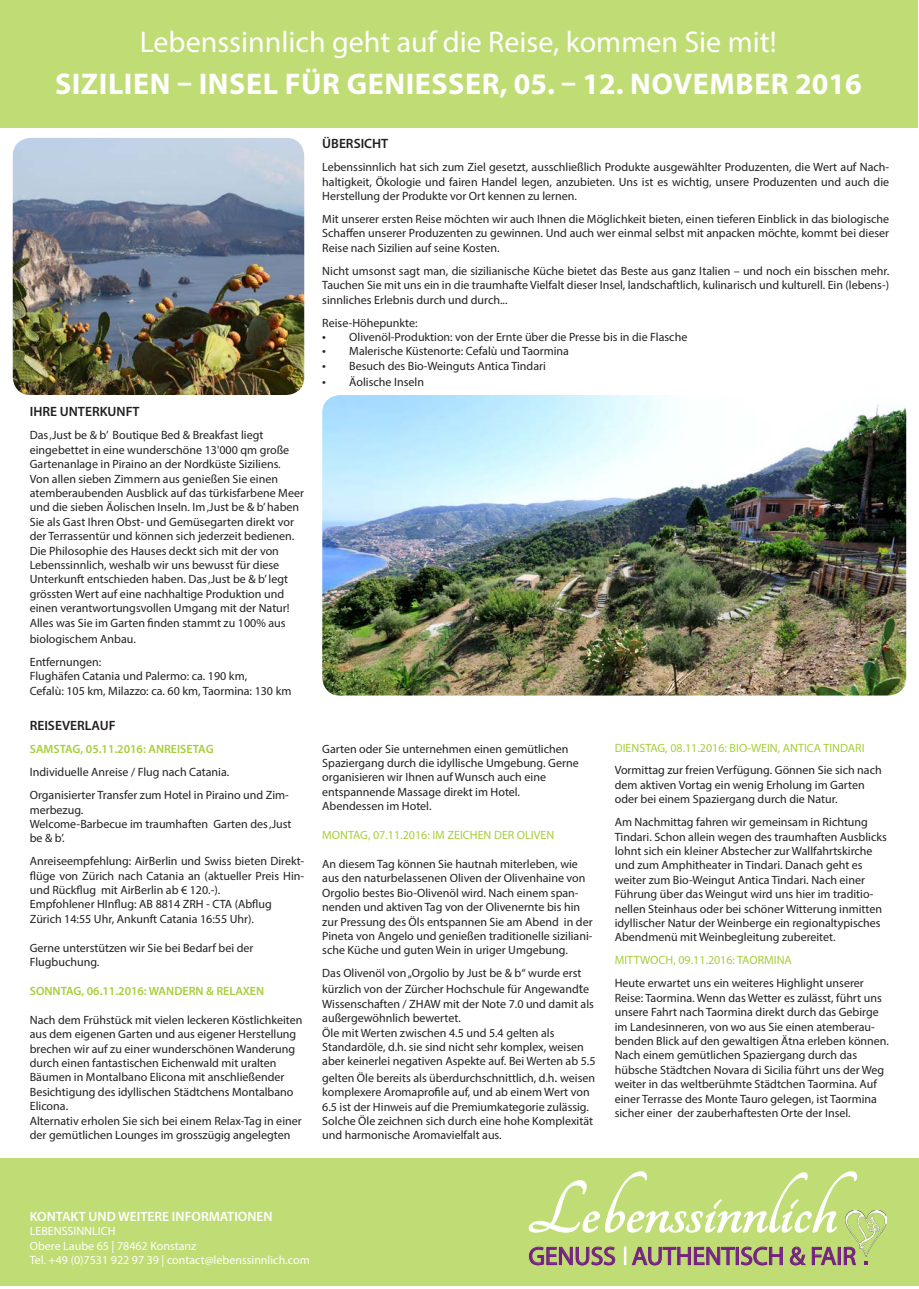
<style>
.page{position:relative;width:919px;height:1289px;background:#fff}
.page>*{position:absolute;margin:0;border:0;box-sizing:border-box;transform-origin:0 0}
.t1{font:700 79.95px "Tangerine";color:#fff}
.t2{font:700 30px "Myriad Pro";letter-spacing:.02em;color:#fff}
.t3{font:30px "Myriad Pro";color:#fff}
.t4{font:25.5px "Myriad Pro";letter-spacing:-.005em;color:#752183}
.Absatzformat_1{font:600 13.5px "Myriad Pro";color:#231f20}
.t5{font:600 13.5px "Myriad Pro";color:#fff}
.Absatzformat_2{font:12px/14.4px "Myriad Pro";color:#231f20}
.Absatzformat_2-2{font:12px "Myriad Pro";color:#a6ce39}
.t6{font:12px "Myriad Pro";color:#fff}
.Absatzformat_2-3{font:600 12px "Myriad Pro";color:#a6ce39}
.s1{font-size:13.5px}
</style>
<div class="page">
<img style="left:13px;top:138px;width:291px;height:257px">
<div style="left:0;top:0;width:917px;height:128px;background:#c0dc74"></div>
<div style="left:0;top:1158px;width:918px;height:127px;background:#c0dc74"></div>
<svg style="left:529px;top:1246px;width:86px;height:19px"></svg>
<svg style="left:632px;top:1246px;width:150px;height:19px"></svg>
<svg style="left:790px;top:1246px;width:15px;height:19px"></svg>
<svg style="left:811px;top:1246px;width:45px;height:18px"></svg>
<hr style="left:623px;top:1246px;width:3px;height:18px;background:#fff">
<svg style="left:528px;top:1171px;width:329px;height:62px"></svg>
<img style="left:845px;top:1210px;width:41px;height:46px">
<img style="left:322px;top:395px;width:584px;height:300px">
<p class="t3" style="left:140px;top:24px;width:638px">Lebenssinnlich geht auf die Reise, kommen Sie mit!</p>
<p class="t2" style="left:55px;top:65px;width:808px">SIZILIEN – INSEL FÜR GENIESSER, 05. – 12. NOVEMBER 2016</p>
<p class="Absatzformat_1" style="left:322px;top:135px;width:68px">ÜBERSICHT</p>
<p class="Absatzformat_2" style="left:322px;top:160px;width:568px;text-align:justify">Lebenssinnlich hat sich zum Ziel gesetzt, ausschließlich Produkte ausgewählter Produzenten, die Wert auf Nach&shy;haltigkeit, Ökologie und fairen Handel legen, anzubieten. Uns ist es wichtig, unsere Produzenten und auch die Herstellung der Produkte vor Ort kennen zu lernen.</p>
<p class="Absatzformat_2" style="left:322px;top:212px;width:568px;text-align:justify">Mit unserer ersten Reise möchten wir auch Ihnen die Möglichkeit bieten, einen tieferen Einblick in das biologische Schaffen unserer Produzenten zu gewinnen. Und auch wer einmal selbst mit anpacken möchte, kommt bei dieser Reise nach Sizilien auf seine Kosten.</p>
<p class="Absatzformat_2" style="left:322px;top:263px;width:568px;text-align:justify">Nicht umsonst sagt man, die sizilianische Küche bietet das Beste aus ganz Italien – und noch ein bisschen mehr.<br>Tauchen Sie mit uns ein in die traumhafte Vielfalt dieser Insel, landschaftlich, kulinarisch und kulturell. Ein (lebens-) sinnliches Erlebnis durch und durch...</p>
<p class="Absatzformat_2" style="left:322px;top:315px;width:97px">Reise-Höhepunkte:</p>
<p class="Absatzformat_2" style="left:322px;top:329px;width:366px"><span class="s1">•</span> Olivenöl-Produktion: von der Ernte über die Presse bis in die Flasche</p>
<p class="Absatzformat_2" style="left:322px;top:344px;width:248px"><span class="s1">•</span> Malerische Küstenorte: Cefalù und Taormina</p>
<p class="Absatzformat_2" style="left:322px;top:358px;width:225px"><span class="s1">•</span> Besuch des Bio-Weinguts Antica Tindari</p>
<p class="Absatzformat_2" style="left:322px;top:374px;width:103px"><span class="s1">•</span> Äolische Inseln</p>
<p class="Absatzformat_1" style="left:30px;top:403px;width:111px">IHRE UNTERKUNFT</p>
<p class="Absatzformat_2" style="left:30px;top:428px;width:276px">Das ‚Just be &amp; b’ Boutique Bed &amp; Breakfast liegt eingebettet in eine wunderschöne 13'000 qm große Gartenanlage in Piraino an der Nordküste Siziliens.<br>Von allen sieben Zimmern aus genießen Sie einen atemberaubenden Ausblick auf das türkisfarbene Meer und die sieben Äolischen Inseln. Im ‚Just be &amp; b’ haben Sie als Gast Ihren Obst- und Gemüsegarten direkt vor der Terrassentür und können sich jederzeit bedienen.<br>Die Philosophie des Hauses deckt sich mit der von Lebenssinnlich, weshalb wir uns bewusst für diese Unterkunft entschieden haben. Das ‚Just be &amp; b’ legt grössten Wert auf eine nachhaltige Produktion und einen verantwortungsvollen Umgang mit der Natur!<br>Alles was Sie im Garten finden stammt zu 100% aus</p>
<p class="Absatzformat_2" style="left:30px;top:631px;width:108px">biologischem Anbau.</p>
<p class="Absatzformat_2" style="left:30px;top:654px;width:73px">Entfernungen:</p>
<p class="Absatzformat_2" style="left:30px;top:668px;width:263px">Flughäfen Catania und Palermo: ca. 190 km,<br>Cefalù: 105 km, Milazzo: ca. 60 km, Taormina: 130 km</p>
<p class="Absatzformat_1" style="left:30px;top:717px;width:87px">REISEVERLAUF</p>
<p class="Absatzformat_2-3" style="left:30px;top:741px;width:185px">SAMSTAG, 05.11.2016: ANREISETAG</p>
<p class="Absatzformat_2" style="left:30px;top:764px;width:201px">Individuelle Anreise / Flug nach Catania.</p>
<p class="Absatzformat_2" style="left:30px;top:787px;width:261px">Organisierter Transfer zum Hotel in Piraino und Zim&shy;merbezug.</p>
<p class="Absatzformat_2" style="left:30px;top:816px;width:263px">Welcome-Barbecue im traumhaften Garten des ‚Just be &amp; b’.</p>
<p class="Absatzformat_2" style="left:30px;top:853px;width:276px;text-align:justify">Anreiseempfehlung: AirBerlin und Swiss bieten Direkt&shy;flüge von Zürich nach Catania an (aktueller Preis Hin&shy;und Rückflug mit AirBerlin ab € 120.-).</p>
<p class="Absatzformat_2" style="left:30px;top:897px;width:243px">Empfohlener HInflug: AB 8814 ZRH - CTA (Abflug<br>Zürich 14:55 Uhr, Ankunft Catania 16:55 Uhr).</p>
<p class="Absatzformat_2" style="left:30px;top:940px;width:225px">Gerne unterstützen wir Sie bei Bedarf bei der</p>
<p class="Absatzformat_2" style="left:30px;top:954px;width:71px">Flugbuchung.</p>
<p class="Absatzformat_2-3" style="left:30px;top:983px;width:236px">SONNTAG, 06.11.2016: WANDERN &amp; RELAXEN</p>
<p class="Absatzformat_2" style="left:30px;top:1012px;width:274px">Nach dem Frühstück mit vielen leckeren Köstlichkeiten aus dem eigenen Garten und aus eigener Herstellung brechen wir auf zu einer wunderschönen Wanderung durch einen fantastischen Eichenwald mit uralten Bäumen in Montalbano Elicona mit anschließender Besichtigung des idyllischen Städtchens Montalbano Elicona.</p>
<p class="Absatzformat_2" style="left:30px;top:1113px;width:273px">Alternativ erholen Sie sich bei einem Relax-Tag in einer der gemütlichen Lounges im grosszügig angelegten</p>
<p class="Absatzformat_2-2" style="left:614px;top:740px;width:251px">DIENSTAG, 08.11.2016: BIO-WEIN, ANTICA TINDARI</p>
<p class="Absatzformat_2" style="left:614px;top:763px;width:268px">Vormittag zur freien Verfügung. Gönnen Sie sich nach dem aktiven Vortag ein wenig Erholung im Garten oder bei einem Spaziergang durch die Natur.</p>
<p class="Absatzformat_2" style="left:614px;top:814px;width:273px">Am Nachmittag fahren wir gemeinsam in Richtung Tindari. Schon allein wegen des traumhaften Ausblicks lohnt sich ein kleiner Abstecher zur Wallfahrtskirche und zum Amphitheater in Tindari. Danach geht es weiter zum Bio-Weingut Antica Tindari. Nach einer Führung über das Weingut wird uns hier im traditio&shy;nellen Steinhaus oder bei schöner Witterung inmitten idyllischer Natur der Weinberge ein regionaltypisches Abendmenü mit Weinbegleitung zubereitet.</p>
<p class="Absatzformat_2-2" style="left:614px;top:952px;width:179px">MITTWOCH, 09.11.2016: TAORMINA</p>
<p class="Absatzformat_2" style="left:614px;top:975px;width:276px">Heute erwartet uns ein weiteres Highlight unserer Reise: Taormina. Wenn das Wetter es zulässt, führt uns unsere Fahrt nach Taormina direkt durch das Gebirge im Landesinneren, von wo aus Sie einen atemberau&shy;benden Blick auf den gewaltigen Ätna erleben können.<br>Nach einem gemütlichen Spaziergang durch das hübsche Städtchen Novara di Sicilia führt uns der Weg weiter in das weltberühmte Städtchen Taormina. Auf einer Terrasse des Monte Tauro gelegen, ist Taormina sicher einer der zauberhaftesten Orte der Insel.</p>
<p class="Absatzformat_2" style="left:322px;top:741px;width:258px">Garten oder Sie unternehmen einen gemütlichen<br>Spaziergang durch die idyllische Umgebung. Gerne organisieren wir Ihnen auf Wunsch auch eine</p>
<p class="Absatzformat_2" style="left:322px;top:784px;width:199px">entspannende Massage direkt im Hotel.</p>
<p class="Absatzformat_2" style="left:322px;top:798px;width:111px">Abendessen im Hotel.</p>
<p class="Absatzformat_2-2" style="left:322px;top:827px;width:233px">MONTAG, 07.11.2016: IM ZEICHEN DER OLIVEN</p>
<p class="Absatzformat_2" style="left:322px;top:856px;width:272px">An diesem Tag können Sie hautnah miterleben, wie aus den naturbelassenen Oliven der Olivenhaine von Orgolio bestes Bio-Olivenöl wird. Nach einem span&shy;nenden und aktiven Tag von der Olivenernte bis hin zur Pressung des Öls entspannen Sie am Abend in der Pineta von Angelo und genießen traditionelle siziliani&shy;sche Küche und guten Wein in uriger Umgebung.</p>
<p class="Absatzformat_2" style="left:322px;top:964px;width:268px;line-height:16.2px">Das Olivenöl von „Orgolio by Just be &amp; b“ wurde erst kürzlich von der Zürcher Hochschule für Angewand<span class="s1">t</span>e</p>
<p class="Absatzformat_2" style="left:322px;top:996px;width:275px">Wissenschaften / ZHAW mit der Note 7.0 und damit als außergewöhnlich bewertet.<br>Öle mit Werten zwischen 4.5 und 5.4 gelten als Standardöle, d.h. sie sind nicht sehr komplex, weisen aber keinerlei negativen Aspekte auf. Bei Werten ab 5.5</p>
<p class="Absatzformat_2" style="left:322px;top:1070px;width:274px">gelten Öle bereits als überdurchschnittlich, d.h<span class="s1">.</span> weisen komplexere Aromaprofile auf, und ab einem Wert von 6.5 ist der Hinweis auf die Premiumkategorie zulässig.<br>Solche Öle zeichnen sich durch eine hohe Komplexität und harmonische Aromavielfalt aus.</p>
<p class="t5" style="left:30px;top:1207px;width:244px">KONTAKT UND WEITERE INFORMATIONEN</p>
<p class="t6" style="left:30px;top:1223px;width:87px">LEBENSSINNLICH</p>
<p class="t6" style="left:30px;top:1237px;width:168px">Obere Laube 65 | 78462 Konstanz</p>
<p class="t6" style="left:30px;top:1252px;width:281px">Tel. +49 (0)7531 922 97 39 | contact@lebenssinnlich.com</p>
<p class="t1" style="left:526px;top:1170px;width:312px">Lebenssinnlich</p>
<p class="t4" style="left:528px;top:1240px;width:329px">GENUSS AUTHENTISCH &amp; FAIR</p>
</div>
